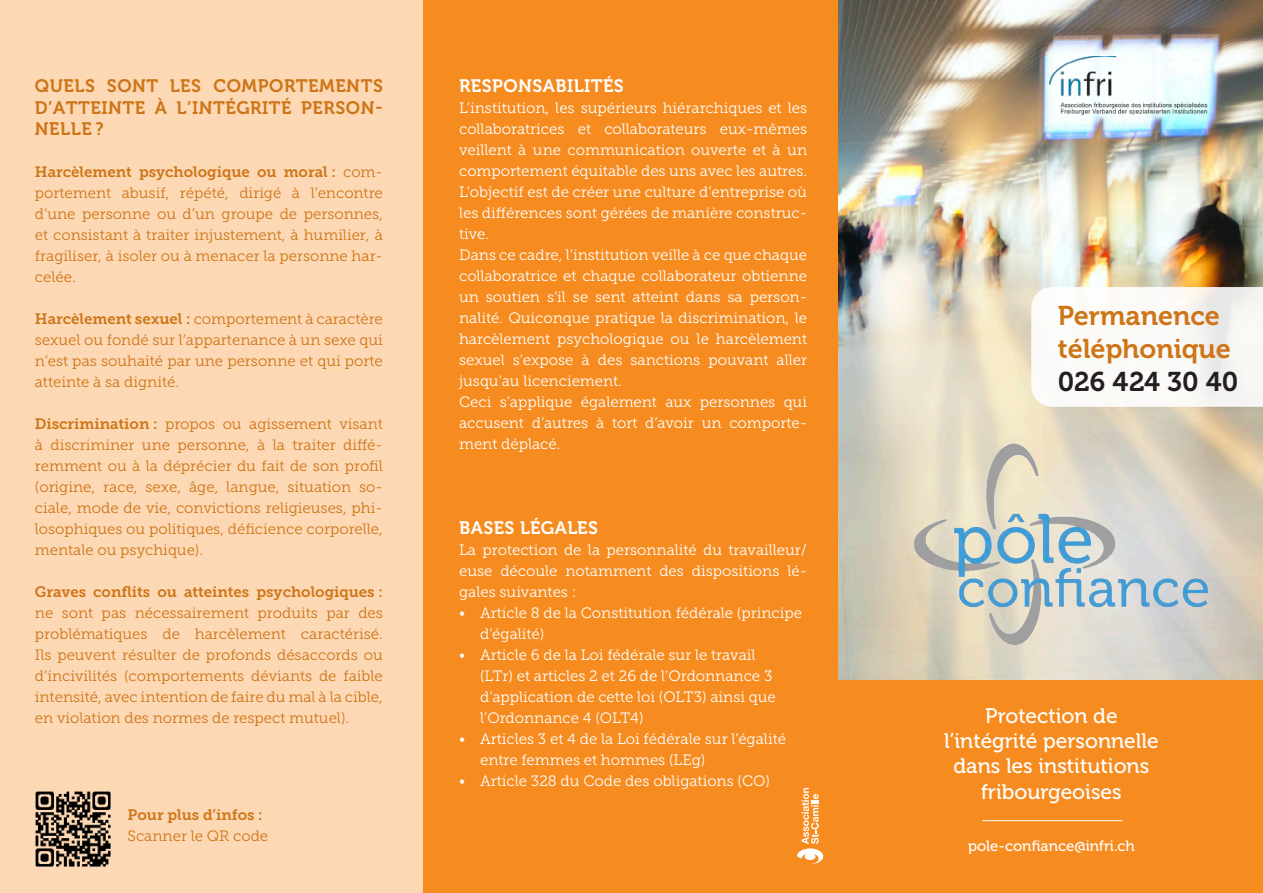
<style>
.page{position:relative;width:1263px;height:893px;background:#fff}
.page>*{position:absolute;margin:0;border:0;box-sizing:border-box;transform-origin:0 0}
.t1{font:27px/33px "Museo 700";color:#cd7517}
.t2{font:27px "Museo 700";color:#231f20}
.t3{font:21px/25.2px "Museo 500";color:#fff;text-align:center}
.t4{font:18px/21.6px "Museo 700";letter-spacing:.03em;color:#cd7517;text-align:justify}
.t5{font:18px "Museo 700";letter-spacing:.025em;color:#fff}
.t6{font:15px/21px "Museo Slab 300";color:#fff}
.t7{font:15px/21px "Museo Slab 300";color:#cd7517;text-align:justify}
.t8{font:15px "Museo Slab 700";color:#cd7517}
.t9{font:15px "Museo 500";color:#fff}
.s1{font-family:"Museo Slab 300"}
.s2{font-family:"Museo Slab 700"}
</style>
<div class="page">
<div style="left:844px;top:668px;width:419px;height:225px;background:#f68b1f"></div>
<div style="left:422px;top:0;width:423px;height:893px;background:#f68b1f"></div>
<div style="left:0;top:0;width:422px;height:893px;background:#fdd8b4"></div>
<img style="left:35px;top:791px;width:76px;height:76px">
<svg style="left:797px;top:788px;width:26px;height:76px"></svg>
<img style="left:839px;top:0;width:424px;height:680px">
<hr style="left:982px;top:820px;width:141px;height:1px;background:#fff">
<svg style="left:1031px;top:287px;width:232px;height:120px"></svg>
<img style="left:909px;top:438px;width:310px;height:207px">
<img style="left:1049px;top:56px;width:161px;height:59px">
<p class="t4" style="left:35px;top:75px;width:349px">QUELS SONT LES COMPORTEMENTS D’ATTEINTE À L’INTÉGRITÉ PERSON-NELLE ?</p>
<p class="t8" style="left:35px;top:164px;width:349px">Harcèlement psychologique ou moral : <span class="s1">com-</span></p>
<p class="t7" style="left:35px;top:183px;width:349px">portement abusif, répété, dirigé à l’encontre d’une personne ou d’un groupe de personnes, et consistant à traiter injustement, à humilier, à fragiliser, à isoler ou à menacer la personne har&shy;celée.</p>
<p class="t7" style="left:35px;top:309px;width:349px"><span class="s2">Harcèlement sexuel :</span> comportement à caractère sexuel ou fondé sur l’appartenance à un sexe qui n’est pas souhaité par une personne et qui porte atteinte à sa dignité.</p>
<p class="t7" style="left:35px;top:414px;width:349px"><span class="s2">Discrimination :</span> propos ou agissement visant à discriminer une personne, à la traiter diffé&shy;remment ou à la déprécier du fait de son profil (origine, race, sexe, âge, langue, situation so&shy;ciale, mode de vie, convictions religieuses, phi&shy;losophiques ou politiques, déficience corporelle, mentale ou psychique).</p>
<p class="t8" style="left:35px;top:584px;width:349px">Graves conflits ou atteintes psychologiques :</p>
<p class="t7" style="left:35px;top:603px;width:349px">ne sont pas nécessairement produits par des problématiques de harcèlement caractérisé.<br>Ils peuvent résulter de profonds désaccords ou d’incivilités (comportements déviants de faible intensité, avec intention de faire du mal à la cible, en violation des normes de respect mutuel).</p>
<p class="t8" style="left:128px;top:806px;width:137px">Pour plus d’infos :</p>
<p class="t7" style="left:128px;top:825px;width:142px">Scanner le QR code</p>
<p class="t5" style="left:459px;top:76px;width:166px">RESPONSABILITÉS</p>
<p class="t6" style="left:459px;top:98px;width:349px">L’institution, les supérieurs hiérarchiques et les collaboratrices et collaborateurs eux-mêmes veillent à une communication ouverte et à un comportement équitable des uns avec les autres.<br>L’objectif est de créer une culture d’entreprise où les différences sont gérées de manière construc&shy;tive.<br>Dans ce cadre, l’institution veille à ce que chaque collaboratrice et chaque collaborateur obtienne un soutien s’il se sent atteint dans sa person&shy;nalité. Quiconque pratique la discrimination, le harcèlement psychologique ou le harcèlement sexuel s’expose à des sanctions pouvant aller jusqu’au licenciement.<br>Ceci s’applique également aux personnes qui accusent d’autres à tort d’avoir un comporte&shy;ment déplacé.</p>
<p class="t5" style="left:459px;top:518px;width:140px">BASES LÉGALES</p>
<p class="t6" style="left:459px;top:540px;width:349px;text-align:justify">La protection de la personnalité du travailleur/ euse découle notamment des dispositions lé&shy;gales suivantes :</p>
<p class="t6" style="left:480px;top:603px;width:324px;text-indent:-21px">• Article 8 de la Constitution fédérale (principe d’égalité)</p>
<p class="t6" style="left:480px;top:645px;width:297px;text-indent:-21px">• Article 6 de la Loi fédérale sur le travail (LTr) et articles 2 et 26 de l’Ordonnance 3 d’application de cette loi (OLT3) ainsi que l’Ordonnance 4 (OLT4)</p>
<p class="t6" style="left:480px;top:729px;width:307px;text-indent:-21px">• Articles 3 et 4 de la Loi fédérale sur l’égalité entre femmes et hommes (LEg)</p>
<p class="t6" style="left:459px;top:771px;width:312px">• Article 328 du Code des obligations (CO)</p>
<h1 class="t1" style="left:1058px;top:299px;width:174px">Permanence téléphonique</h1>
<h1 class="t2" style="left:1058px;top:366px;width:182px">026 424 30 40</h1>
<h2 class="t3" style="left:944px;top:703px;width:216px">Protection de l’intégrité personnelle dans les institutions fribourgeoises</h2>
<p class="t9" style="left:968px;top:837px;width:168px">pole-confiance@infri.ch</p>
</div>
